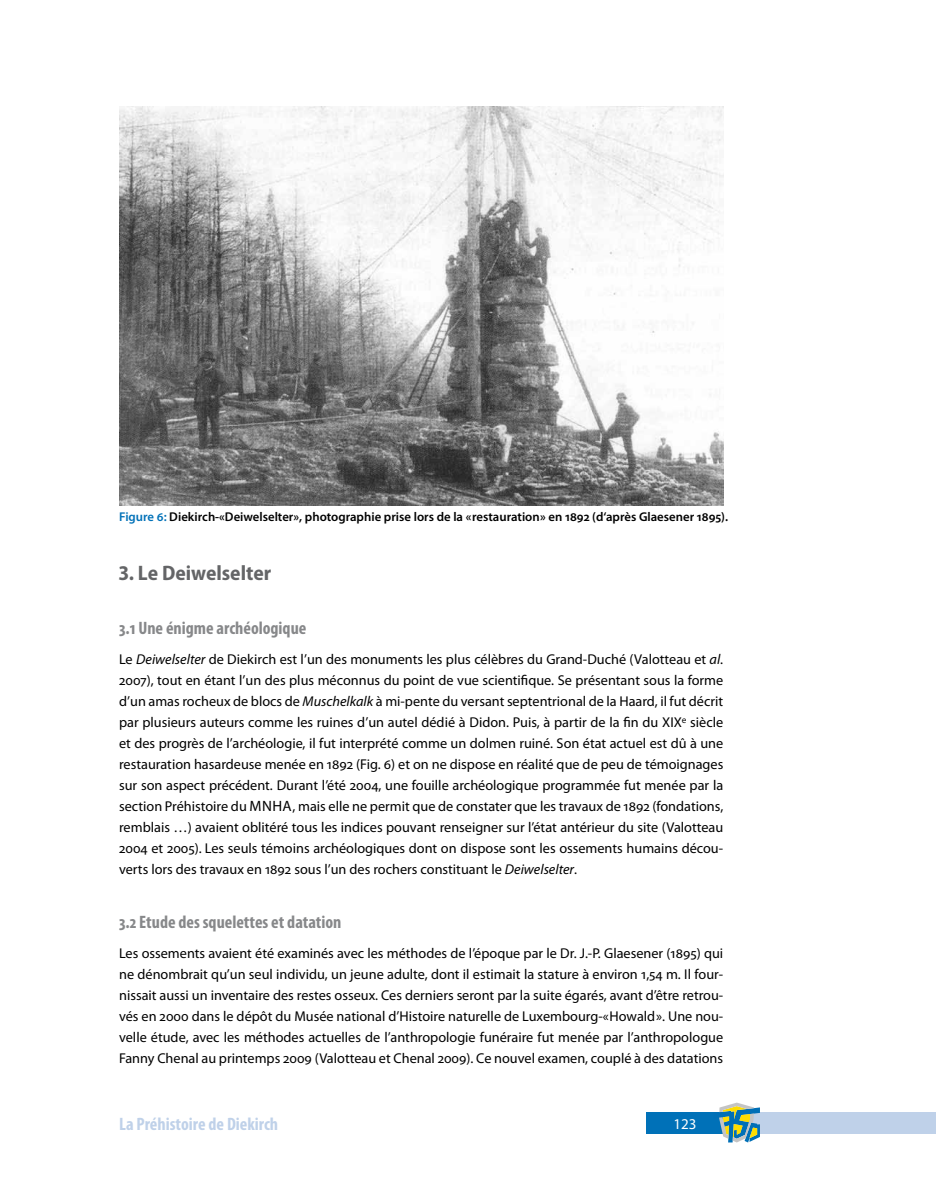
<style>
.page{position:relative;width:936px;height:1191px;background:#fff}
.page>*{position:absolute;margin:0;border:0;box-sizing:border-box;transform-origin:0 0}
.t1{font:700 semi-condensed 21px "Myriad Pro";color:#646567}
.t2{font:700 condensed 18px "Myriad Pro";color:#87888a}
.t3{font:700 condensed 18px "Myriad Pro";color:#bfd1e9}
.t4{font:15px "Myriad Pro";color:#fff}
.t5{font:14.25px/21px "Myriad Pro";color:#000;text-align:justify}
.t6{font:600 12.75px "Myriad Pro";color:#000}
.s1{color:#0071b8}
.s2{font-style:italic}
.s3{font-size:15px}
</style>
<div class="page">
<div style="left:723px;top:1112px;width:212px;height:21px;background:#bfd1e9"></div>
<div style="left:646px;top:1112px;width:77px;height:21px;background:#0071b8"></div>
<svg style="left:713px;top:1102px;width:47px;height:40px"></svg>
<img style="left:119px;top:106px;width:604px;height:400px">
<p class="t6" style="left:119px;top:509px;width:610px"><span class="s1">Figure 6:</span> Diekirch-«Deiwelselter», photographie prise lors de la «restauration» en 1892 (d‘après Glaesener 1895).</p>
<h1 class="t1" style="left:119px;top:561px;width:154px">3. Le Deiwelselter</h1>
<p class="t2" style="left:119px;top:617px;width:189px">3.1 Une énigme archéologique</p>
<p class="t5" style="left:119px;top:648px;width:605px">Le <span class="s2">Deiwelselter</span> de Diekirch est l’un des monuments les plus célèbres du Grand-Duché (Valotteau et <span class="s2">al</span>.<br>2007), tout en étant l’un des plus méconnus du point de vue scientifique. Se présentant sous la forme d’un amas rocheux de blocs de <span class="s2">Muschelkalk</span> à mi-pente du versant septentrional de la Haard, il fut décrit par plusieurs auteurs comme les ruines d’un autel dédié à Didon. Puis, à partir de la fin du XIX<sup>e</sup> siècle et des progrès de l’archéologie, il fut interprété comme un dolmen ruiné. Son état actuel est dû à une restauration hasardeuse menée en 1892 (Fig. 6) et on ne dispose en réalité que de peu de témoignages sur son aspect précédent. Durant l’été 2004, une fouille archéologique programmée fut menée par la section Préhistoire du <span class="s3">MNHA</span>, mais elle ne permit que de constater que les travaux de 1892 (fondations, remblais …) avaient oblitéré tous les indices pouvant renseigner sur l’état antérieur du site (Valotteau 2004 et 2005). Les seuls témoins archéologiques dont on dispose sont les ossements humains décou&shy;verts lors des travaux en 1892 sous l’un des rochers constituant le <span class="s2">Deiwelselter</span>.</p>
<p class="t2" style="left:119px;top:911px;width:224px">3.2 Etude des squelettes et datation</p>
<p class="t5" style="left:119px;top:942px;width:605px">Les ossements avaient été examinés avec les méthodes de l’époque par le Dr. J.-P. Glaesener (1895) qui ne dénombrait qu’un seul individu, un jeune adulte, dont il estimait la stature à environ 1,54 m. Il four&shy;nissait aussi un inventaire des restes osseux. Ces derniers seront par la suite égarés, avant d’être retrou&shy;vés en 2000 dans le dépôt du Musée national d’Histoire naturelle de Luxembourg-«Howald». Une nou&shy;velle étude, avec les méthodes actuelles de l’anthropologie funéraire fut menée par l’anthropologue Fanny Chenal au printemps 2009 (Valotteau et Chenal 2009). Ce nouvel examen, couplé à des datations</p>
<p class="t3" style="left:119px;top:1112px;width:160px">La Préhistoire de Diekirch</p>
<p class="t4" style="left:673px;top:1114px;width:25px">123</p>
</div>
